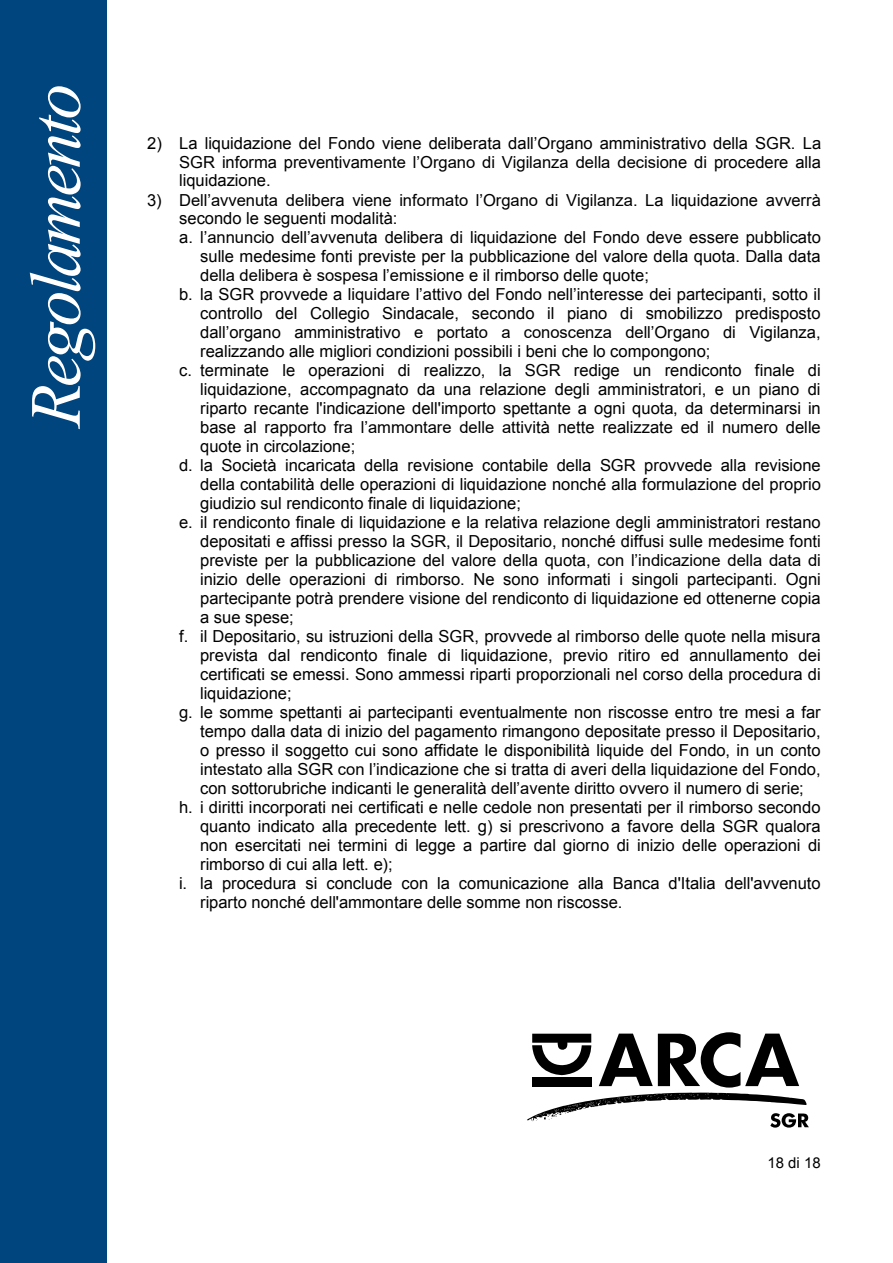
<style>
.page{position:relative;width:893px;height:1263px;background:#fff}
.page>*{position:absolute;margin:0;border:0;box-sizing:border-box;transform-origin:0 0}
.t1{font:italic 72px "Times New Roman";letter-spacing:-.05em;color:#fff}
.t2{font:16.5px/18.9px "Arial";color:#000;text-align:justify}
.t3{font:15px "Arial";color:#000}
</style>
<div class="page">
<div style="left:0;top:0;width:106px;height:1263px;background:#00457d"></div>
<svg style="left:527px;top:1032px;width:282px;height:95px"></svg>
<h1 class="t1" style="left:6px;top:428px;width:345px;rotate:-90deg">Regolamento</h1>
<p class="t2" style="left:179px;top:134px;width:643px;text-indent:-32px">2) La liquidazione del Fondo viene deliberata dall’Organo amministrativo della SGR. La SGR informa preventivamente l’Organo di Vigilanza della decisione di procedere alla liquidazione.</p>
<p class="t2" style="left:147px;top:190px;width:675px">3) Dell’avvenuta delibera viene informato l’Organo di Vigilanza. La liquidazione avverrà</p>
<p class="t2" style="left:179px;top:209px;width:220px">secondo le seguenti modalità:</p>
<p class="t2" style="left:179px;top:228px;width:643px">a. l’annuncio dell’avvenuta delibera di liquidazione del Fondo deve essere pubblicato</p>
<p class="t2" style="left:200px;top:247px;width:622px">sulle medesime fonti previste per la pubblicazione del valore della quota. Dalla data</p>
<p class="t2" style="left:200px;top:266px;width:450px">della delibera è sospesa l’emissione e il rimborso delle quote;</p>
<p class="t2" style="left:179px;top:285px;width:643px">b. la SGR provvede a liquidare l’attivo del Fondo nell’interesse dei partecipanti, sotto il</p>
<p class="t2" style="left:200px;top:304px;width:622px">controllo del Collegio Sindacale, secondo il piano di smobilizzo predisposto</p>
<p class="t2" style="left:200px;top:323px;width:622px">dall’organo amministrativo e portato a conoscenza dell’Organo di Vigilanza,</p>
<p class="t2" style="left:200px;top:342px;width:512px">realizzando alle migliori condizioni possibili i beni che lo compongono;</p>
<p class="t2" style="left:179px;top:361px;width:643px">c. terminate le operazioni di realizzo, la SGR redige un rendiconto finale di</p>
<p class="t2" style="left:200px;top:380px;width:622px">liquidazione, accompagnato da una relazione degli amministratori, e un piano di</p>
<p class="t2" style="left:200px;top:399px;width:622px">riparto recante l'indicazione dell'importo spettante a ogni quota, da determinarsi in</p>
<p class="t2" style="left:200px;top:418px;width:622px">base al rapporto fra l’ammontare delle attività nette realizzate ed il numero delle</p>
<p class="t2" style="left:200px;top:437px;width:157px">quote in circolazione;</p>
<p class="t2" style="left:179px;top:456px;width:643px">d. la Società incaricata della revisione contabile della SGR provvede alla revisione</p>
<p class="t2" style="left:200px;top:475px;width:622px">della contabilità delle operazioni di liquidazione nonché alla formulazione del proprio</p>
<p class="t2" style="left:200px;top:494px;width:322px">giudizio sul rendiconto finale di liquidazione;</p>
<p class="t2" style="left:179px;top:513px;width:643px">e. il rendiconto finale di liquidazione e la relativa relazione degli amministratori restano</p>
<p class="t2" style="left:200px;top:532px;width:622px">depositati e affissi presso la SGR, il Depositario, nonché diffusi sulle medesime fonti</p>
<p class="t2" style="left:200px;top:551px;width:622px">previste per la pubblicazione del valore della quota, con l’indicazione della data di</p>
<p class="t2" style="left:200px;top:570px;width:622px">inizio delle operazioni di rimborso. Ne sono informati i singoli partecipanti. Ogni</p>
<p class="t2" style="left:200px;top:589px;width:622px">partecipante potrà prendere visione del rendiconto di liquidazione ed ottenerne copia</p>
<p class="t2" style="left:200px;top:608px;width:95px">a sue spese;</p>
<p class="t2" style="left:179px;top:627px;width:643px">f. il Depositario, su istruzioni della SGR, provvede al rimborso delle quote nella misura</p>
<p class="t2" style="left:200px;top:646px;width:622px">prevista dal rendiconto finale di liquidazione, previo ritiro ed annullamento dei</p>
<p class="t2" style="left:200px;top:665px;width:622px">certificati se emessi. Sono ammessi riparti proporzionali nel corso della procedura di</p>
<p class="t2" style="left:200px;top:684px;width:93px">liquidazione;</p>
<p class="t2" style="left:179px;top:703px;width:643px">g. le somme spettanti ai partecipanti eventualmente non riscosse entro tre mesi a far</p>
<p class="t2" style="left:200px;top:722px;width:622px">tempo dalla data di inizio del pagamento rimangono depositate presso il Depositario,</p>
<p class="t2" style="left:200px;top:741px;width:622px">o presso il soggetto cui sono affidate le disponibilità liquide del Fondo, in un conto</p>
<p class="t2" style="left:200px;top:759px;width:622px">intestato alla SGR con l’indicazione che si tratta di averi della liquidazione del Fondo,</p>
<p class="t2" style="left:200px;top:779px;width:605px">con sottorubriche indicanti le generalità dell’avente diritto ovvero il numero di serie;</p>
<p class="t2" style="left:179px;top:797px;width:643px">h. i diritti incorporati nei certificati e nelle cedole non presentati per il rimborso secondo</p>
<p class="t2" style="left:200px;top:816px;width:622px">quanto indicato alla precedente lett. g) si prescrivono a favore della SGR qualora</p>
<p class="t2" style="left:200px;top:835px;width:622px">non esercitati nei termini di legge a partire dal giorno di inizio delle operazioni di</p>
<p class="t2" style="left:200px;top:854px;width:194px">rimborso di cui alla lett. e);</p>
<p class="t2" style="left:179px;top:873px;width:643px">i. la procedura si conclude con la comunicazione alla Banca d'Italia dell'avvenuto</p>
<p class="t2" style="left:200px;top:892px;width:424px">riparto nonché dell'ammontare delle somme non riscosse.</p>
<p class="t3" style="left:767px;top:1153px;width:55px">18 di 18</p>
</div>
